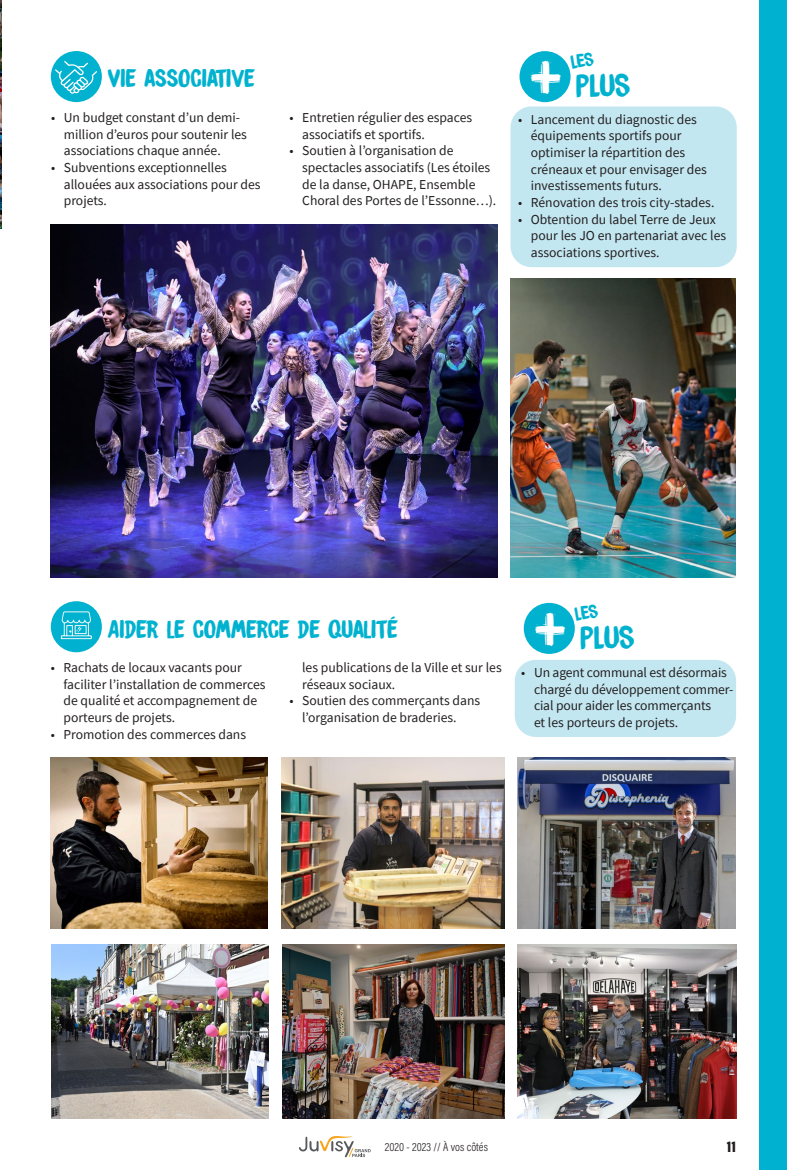
<style>
.page{position:relative;width:787px;height:1170px;background:#fff}
.page>*{position:absolute;margin:0;border:0;box-sizing:border-box;transform-origin:0 0}
.t1{font:42.3px "appopaint";color:#fff}
.t2{font:28.65px "DK Brush Crush";letter-spacing:-.03em;color:#00b2cf}
.t3{font:22.5px "DK Brush Crush";letter-spacing:-.02em;color:#00b2cf}
.t4{font:15.75px "Acumin Variable Concept";color:#231f20}
.t5{font:13.65px/16.6px "Source Sans Pro";color:#231f20}
.t6{font:12px "Acumin Variable Concept";letter-spacing:.005em;color:#231f20}
</style>
<div class="page">
<svg style="left:299px;top:1136px;width:71px;height:21px"></svg>
<img style="left:0;top:0;width:1px;height:228px">
<div style="left:759px;top:0;width:28px;height:1169px;background:#00b2cf"></div>
<div style="left:51px;top:51px;width:51px;height:51px;background:#00b2cf;border-radius:50%"></div>
<div style="left:521px;top:117px;width:205px;height:140px;background:#c3e7f1;border-radius:10px"></div>
<div style="left:510px;top:106px;width:226px;height:161px;border:21px solid #c3e7f1;border-radius:10px"></div>
<div style="left:519px;top:51px;width:51px;height:51px;background:#00b2cf;border-radius:50%"></div>
<div style="left:51px;top:601px;width:51px;height:51px;background:#00b2cf;border-radius:50%"></div>
<div style="left:525px;top:670px;width:200px;height:56px;background:#c3e7f1;border-radius:10px"></div>
<div style="left:515px;top:659px;width:221px;height:78px;border:21px solid #c3e7f1;border-radius:10px"></div>
<div style="left:524px;top:603px;width:51px;height:51px;background:#00b2cf;border-radius:50%"></div>
<img style="left:51px;top:224px;width:446px;height:353px">
<img style="left:510px;top:279px;width:226px;height:298px">
<svg style="left:61px;top:611px;width:31px;height:28px"></svg>
<svg style="left:55px;top:61px;width:42px;height:33px"></svg>
<img style="left:51px;top:757px;width:216px;height:171px">
<img style="left:51px;top:944px;width:217px;height:174px">
<img style="left:282px;top:757px;width:222px;height:171px">
<img style="left:282px;top:944px;width:222px;height:174px">
<img style="left:517px;top:757px;width:218px;height:171px">
<img style="left:517px;top:944px;width:219px;height:174px">
<p class="t3" style="left:107px;top:62px;width:149px">VIE ASSOCIATIVE</p>
<p class="t1" style="left:531px;top:55px;width:32px">+</p>
<p class="t2" style="left:576px;top:65px;width:56px">PLUS</p>
<p class="t5" style="left:64px;top:109px;width:185px;text-indent:-13px">• Un budget constant d’un demi&shy;million d’euros pour soutenir les associations chaque année.</p>
<p class="t5" style="left:64px;top:159px;width:198px;text-indent:-13px">• Subventions exceptionnelles allouées aux associations pour des projets.</p>
<p class="t5" style="left:302px;top:109px;width:171px;text-indent:-13px">• Entretien régulier des espaces associatifs et sportifs.</p>
<p class="t5" style="left:302px;top:142px;width:196px;text-indent:-13px">• Soutien à l’organisation de spectacles associatifs (Les étoiles de la danse, OHAPE, Ensemble<br>Choral des Portes de l’Essonne…).</p>
<p class="t5" style="left:531px;top:111px;width:177px;text-indent:-13px">• Lancement du diagnostic des équipements sportifs pour optimiser la répartition des créneaux et pour envisager des investissements futurs.</p>
<p class="t5" style="left:518px;top:194px;width:198px">• Rénovation des trois city-stades.</p>
<p class="t5" style="left:531px;top:211px;width:197px;text-indent:-13px">• Obtention du label Terre de Jeux pour les JO en partenariat avec les associations sportives.</p>
<p class="t3" style="left:107px;top:612px;width:292px">AIDER LE COMMERCE DE QUALITÉ</p>
<p class="t1" style="left:535px;top:606px;width:32px">+</p>
<p class="t2" style="left:580px;top:616px;width:56px">PLUS</p>
<p class="t5" style="left:64px;top:659px;width:203px;text-indent:-13px">• Rachats de locaux vacants pour faciliter l’installation de commerces de qualité et accompagnement de porteurs de projets.</p>
<p class="t5" style="left:51px;top:725px;width:197px">• Promotion des commerces dans</p>
<p class="t5" style="left:302px;top:659px;width:201px">les publications de la Ville et sur les réseaux sociaux.</p>
<p class="t5" style="left:302px;top:692px;width:179px;text-indent:-13px">• Soutien des commerçants dans l’organisation de braderies.</p>
<p class="t5" style="left:534px;top:664px;width:201px;text-indent:-13px">• Un agent communal est désormais chargé du développement commer&shy;cial pour aider les commerçants<br>et les porteurs de projets.</p>
<p class="t6" style="left:385px;top:1138px;width:105px">2020 - 2023 // À vos côtés</p>
<p class="t4" style="left:727px;top:1135px;width:10px">11</p>
</div>
